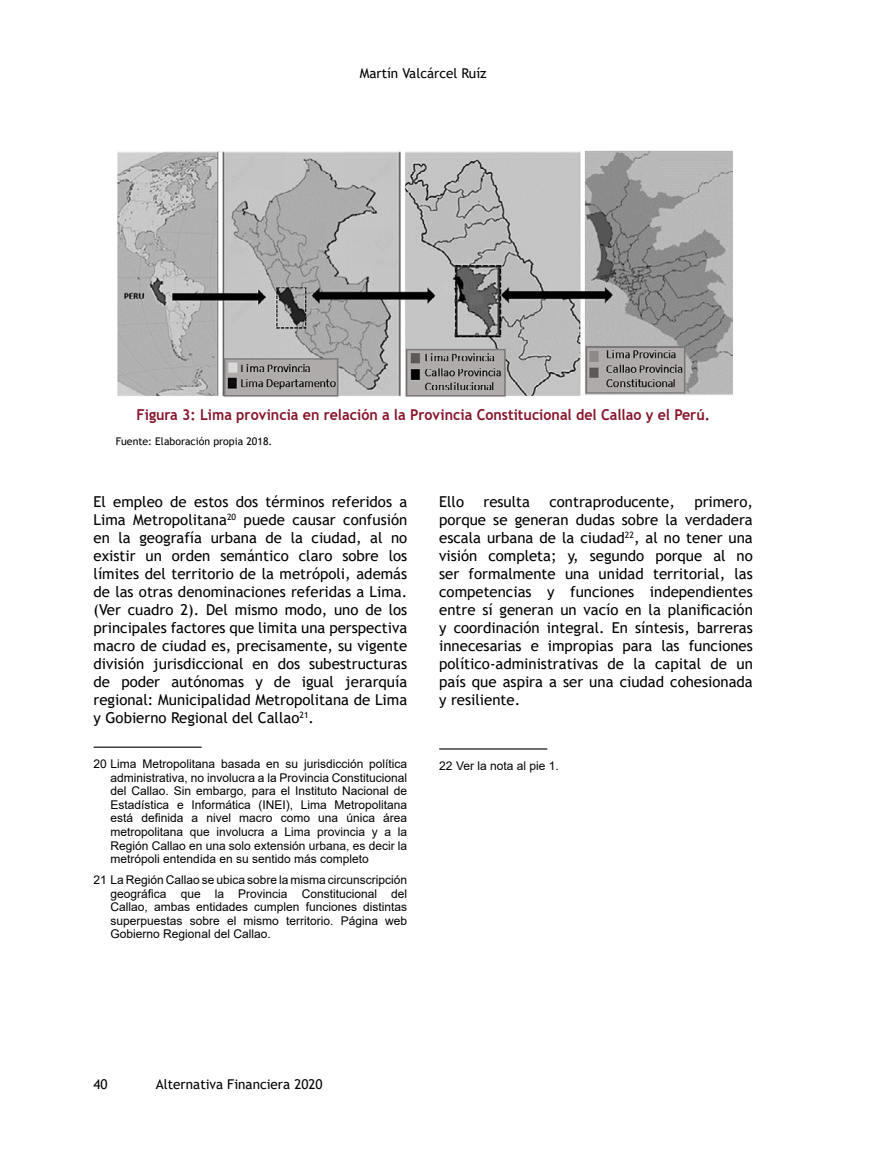
<style>
.page{position:relative;width:872px;height:1149px;background:#fff}
.page>*{position:absolute;margin:0;border:0;box-sizing:border-box;transform-origin:0 0}
.t1{font:15px/18px "Trebuchet MS";color:#000;text-align:justify}
.t2{font:700 15px "Trebuchet MS";color:#88142a;scale:.95 1}
.t3{font:13.5px "Trebuchet MS";color:#000}
.t4{font:12px/13.5px "Arial";color:#000;text-align:justify}
.t5{font:10.5px "Trebuchet MS";color:#000}
</style>
<div class="page">
<img style="left:117px;top:150px;width:615px;height:247px">
<hr style="left:94px;top:746px;width:108px;height:1px;background:#000">
<hr style="left:439px;top:748px;width:108px;height:1px;background:#000">
<p class="t3" style="left:360px;top:64px;width:128px">Martín Valcárcel Ruíz</p>
<p class="t2" style="left:136px;top:405px;width:605px">Figura 3: Lima provincia en relación a la Provincia Constitucional del Callao y el Perú.</p>
<p class="t5" style="left:116px;top:434px;width:158px">Fuente: Elaboración propia 2018.</p>
<p class="t1" style="left:94px;top:492px;width:315px">El empleo de estos dos términos referidos a Lima Metropolitana<sup>20</sup> puede causar confusión en la geografía urbana de la ciudad, al no existir un orden semántico claro sobre los límites del territorio de la metrópoli, además de las otras denominaciones referidas a Lima. (Ver cuadro 2). Del mismo modo, uno de los principales factores que limita una perspectiva macro de ciudad es, precisamente, su vigente división jurisdiccional en dos subestructuras de poder autónomas y de igual jerarquía regional: Municipalidad Metropolitana de Lima y Gobierno Regional del Callao<sup>21</sup>.</p>
<p class="t4" style="left:111px;top:757px;width:298px;text-indent:-17px">20 Lima Metropolitana basada en su jurisdicción política administrativa, no involucra a la Provincia Constitucional del Callao. Sin embargo, para el Instituto Nacional de Estadística e Informática (INEI), Lima Metropolitana está definida a nivel macro como una única área metropolitana que involucra a Lima provincia y a la Región Callao en una solo extensión urbana, es decir la metrópoli entendida en su sentido más completo</p>
<p class="t4" style="left:111px;top:873px;width:298px;text-indent:-17px">21 La Región Callao se ubica sobre la misma circunscripción geográfica que la Provincia Constitucional del Callao, ambas entidades cumplen funciones distintas superpuestas sobre el mismo territorio. Página web Gobierno Regional del Callao.</p>
<p class="t1" style="left:439px;top:492px;width:26px">Ello</p>
<p class="t1" style="left:483px;top:492px;width:48px">resulta</p>
<p class="t1" style="left:549px;top:492px;width:127px">contraproducente,</p>
<p class="t1" style="left:439px;top:492px;width:315px;text-indent:255px">primero, porque se generan dudas sobre la verdadera escala urbana de la ciudad<sup>22</sup>, al no tener una visión completa; y, segundo porque al no ser formalmente una unidad territorial, las competencias y funciones independientes entre sí generan un vacío en la planificación y coordinación integral. En síntesis, barreras innecesarias e impropias para las funciones político-administrativas de la capital de un país que aspira a ser una ciudad cohesionada y resiliente.</p>
<p class="t4" style="left:439px;top:759px;width:121px">22 Ver la nota al pie 1.</p>
<p class="t3" style="left:94px;top:1075px;width:16px">40</p>
<p class="t3" style="left:156px;top:1075px;width:168px">Alternativa Financiera 2020</p>
</div>
